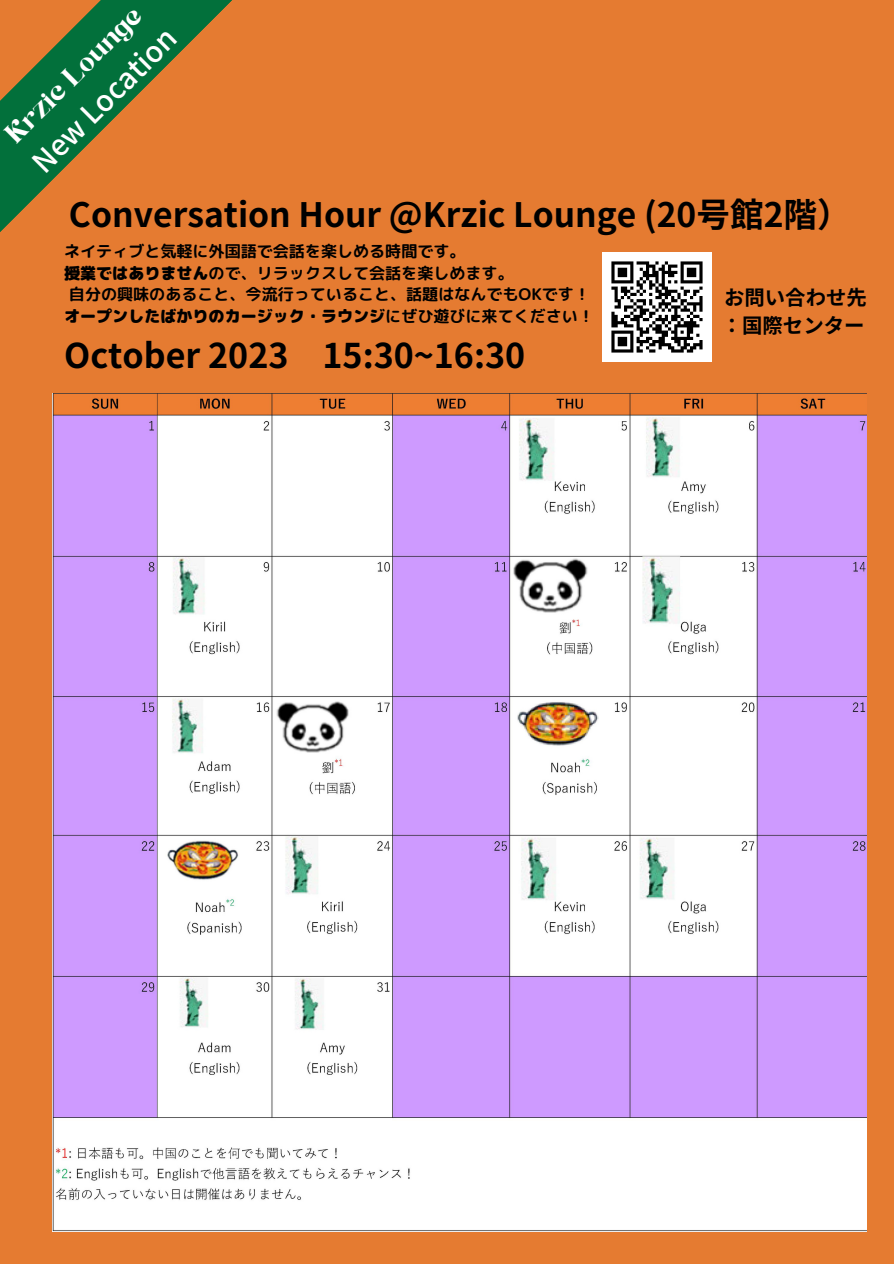
<style>
.page{position:relative;width:894px;height:1264px;background:#fff}
.page>*{position:absolute;margin:0;border:0;box-sizing:border-box;transform-origin:0 0}
.t1{font:700 34.05px "Noto Sans JP";color:#000}
.t2{font:700 33.6px "Noto Sans JP";color:#000}
.t3{font:500 28.95px "Noto Sans JP";color:#fff}
.t4{font:27.45px "Kelin Eator";color:#fff}
.t5{font:700 20.4px "Noto Sans JP";color:#000}
.t6{font:16.05px "rounded mplus 1 p bold";color:#000}
.t7{font:16.05px "rounded mplus 1 p black";color:#000}
.s1{font-family:"rounded mplus 1 p black"}
.s2{font-family:"rounded mplus 1 p bold"}
</style>
<div class="page">
<div style="left:0;top:0;width:893px;height:1263px;background:#e57b31"></div>
<img style="left:602px;top:252px;width:109px;height:110px">
<svg style="left:0;top:0;width:232px;height:232px"></svg>
<img style="left:53px;top:393px;width:813px;height:837px">
<p class="t4" style="left:2px;top:129px;width:181px;rotate:-45deg">Krzic Lounge</p>
<p class="t3" style="left:21px;top:151px;width:191px;rotate:-45deg">New Location</p>
<p class="t2" style="left:69px;top:188px;width:783px">Conversation Hour @Krzic Lounge (20号館2階）</p>
<p class="t6" style="left:64px;top:239px;width:403px">ネイティブと気軽に外国語で会話を楽しめる時間です。</p>
<p class="t6" style="left:64px;top:261px;width:451px"><span class="s1">授業ではありません</span>ので、リラックスして会話を楽しめます。</p>
<p class="t6" style="left:69px;top:283px;width:522px">自分の興味のあること、今流行っていること、話題はなんでもOKです！</p>
<p class="t7" style="left:64px;top:305px;width:531px">オープンしたばかりのカージック・ラウンジ<span class="s2">にぜひ遊びに来てください！</span></p>
<p class="t1" style="left:64px;top:328px;width:462px">October 2023 15:30~16:30</p>
<p class="t5" style="left:723px;top:281px;width:144px">お問い合わせ先</p>
<p class="t5" style="left:721px;top:309px;width:144px">：国際センター</p>
</div>
